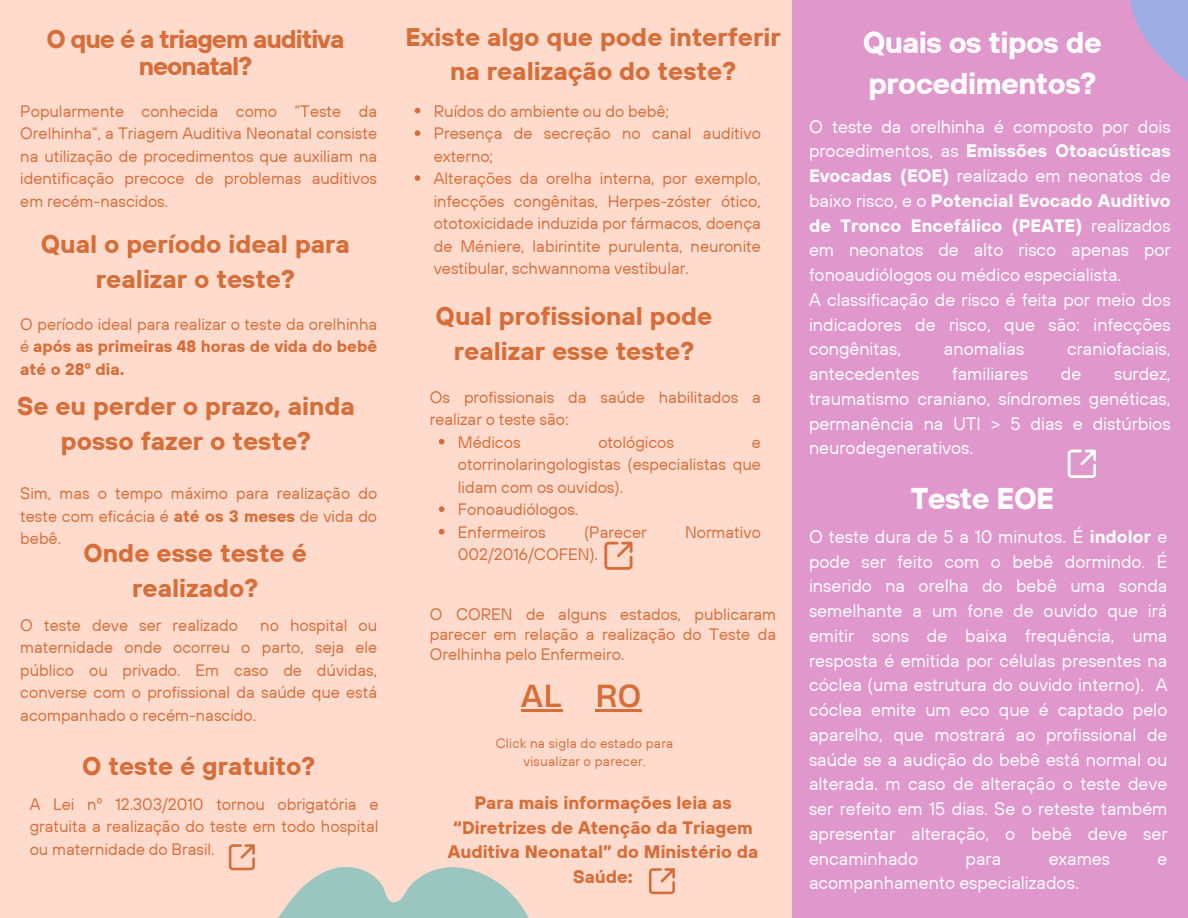
<style>
.page{position:relative;width:1188px;height:918px;background:#ffdbce}
.page>*{position:absolute;margin:0;border:0;box-sizing:border-box;transform-origin:0 0}
.t1{font:700 30px/41.7px "TT Hoves";letter-spacing:-.02em;color:#fff}
.t2{font:30px "Heading Now 74";color:#d66e39}
.t3{font:700 25.5px/34.8px "TT Hoves";color:#d66e39;text-align:center}
.t4{font:700 25.5px/27px "TT Hoves";letter-spacing:-.04em;color:#d66e39;text-align:center}
.t5{font:18px/24.8px "TT Hoves";color:#fff;text-align:justify}
.t6{font:700 18px/24.8px "TT Hoves";color:#d66e39;text-align:center}
.t7{font:16.5px/22.5px "TT Hoves";color:#d66e39;text-align:justify}
.t8{font:700 16.5px/22.5px "TT Hoves";color:#d66e39;text-align:justify}
.t9{font:13.5px/18px "TT Hoves";letter-spacing:.02em;color:#d66e39;text-align:center}
.s1{font-weight:400}
.s2{font-weight:700}
</style>
<div class="page">
<div style="left:792px;top:0;width:396px;height:918px;background:#df97cc"></div>
<svg style="left:1130px;top:0;width:58px;height:82px"></svg>
<svg style="left:229px;top:844px;width:300px;height:74px"></svg>
<svg style="left:439px;top:439px;width:5px;height:5px"></svg>
<svg style="left:439px;top:506px;width:5px;height:6px"></svg>
<svg style="left:439px;top:529px;width:5px;height:5px"></svg>
<svg style="left:604px;top:542px;width:29px;height:28px"></svg>
<svg style="left:415px;top:108px;width:5px;height:5px"></svg>
<svg style="left:415px;top:130px;width:5px;height:6px"></svg>
<svg style="left:415px;top:175px;width:5px;height:6px"></svg>
<svg style="left:1068px;top:450px;width:28px;height:28px"></svg>
<hr style="left:521px;top:710px;width:41px;height:2px;background:#d66e39">
<hr style="left:596px;top:710px;width:46px;height:2px;background:#d66e39">
<svg style="left:649px;top:868px;width:26px;height:26px"></svg>
<h2 class="t4" style="left:46px;top:25px;width:300px">O que é a triagem auditiva neonatal?</h2>
<p class="t7" style="left:20px;top:99px;width:358px">Popularmente conhecida como “Teste da Orelhinha”, a Triagem Auditiva Neonatal consiste na utilização de procedimentos que auxiliam na identificação precoce de problemas auditivos em recém-nascidos.</p>
<h2 class="t3" style="left:41px;top:226px;width:311px">Qual o período ideal para realizar o teste?</h2>
<p class="t8" style="left:20px;top:312px;width:358px"><span class="s1">O período ideal para realizar o teste da orelhinha é</span> após as primeiras 48 horas de vida do bebê até o 28º dia.</p>
<h2 class="t3" style="left:17px;top:388px;width:339px">Se eu perder o prazo, ainda posso fazer o teste?</h2>
<p class="t7" style="left:20px;top:482px;width:358px">Sim, mas o tempo máximo para realização do teste com eficácia é <span class="s2">até os 3 meses</span> de vida do bebê.</p>
<h2 class="t3" style="left:84px;top:535px;width:225px">Onde esse teste é realizado?</h2>
<p class="t7" style="left:20px;top:613px;width:219px">O teste deve ser realizado</p>
<p class="t7" style="left:20px;top:613px;width:358px;text-indent:240px">no hospital ou maternidade onde ocorreu o parto, seja ele público ou privado. Em caso de dúvidas, converse com o profissional da saúde que está acompanhado o recém-nascido.</p>
<h2 class="t3" style="left:82px;top:748px;width:234px">O teste é gratuito?</h2>
<p class="t7" style="left:30px;top:792px;width:350px">A Lei nº 12.303/2010 tornou obrigatória e gratuita a realização do teste em todo hospital ou maternidade do Brasil.</p>
<h2 class="t3" style="left:405px;top:19px;width:377px">Existe algo que pode interferir na realização do teste?</h2>
<p class="t7" style="left:434px;top:99px;width:329px;text-align:left">Ruídos do ambiente ou do bebê;<br>Presença de secreção no canal auditivo externo;<br>Alterações da orelha interna, por exemplo, infecções congênitas, Herpes-zóster ótico, ototoxicidade induzida por fármacos, doença de Méniere, labirintite purulenta, neuronite vestibular, schwannoma vestibular.</p>
<h2 class="t3" style="left:436px;top:298px;width:278px">Qual profissional pode realizar esse teste?</h2>
<p class="t7" style="left:430px;top:386px;width:333px">Os profissionais da saúde habilitados a</p>
<p class="t7" style="left:430px;top:408px;width:140px">realizar o teste são:</p>
<p class="t7" style="left:458px;top:431px;width:64px">Médicos</p>
<p class="t7" style="left:598px;top:431px;width:77px">otológicos</p>
<p class="t7" style="left:458px;top:431px;width:305px;text-align:left;text-indent:294px">e otorrinolaringologistas (especialistas que lidam com os ouvidos).<br>Fonoaudiólogos.<br>Enfermeiros</p>
<p class="t7" style="left:584px;top:521px;width:64px">(Parecer</p>
<p class="t7" style="left:685px;top:521px;width:77px">Normativo</p>
<p class="t7" style="left:458px;top:543px;width:142px">002/2016/COFEN).</p>
<p class="t7" style="left:430px;top:604px;width:348px;line-height:20.2px">O COREN de alguns estados, publicaram parecer em relação a realização do Teste da Orelhinha pelo Enfermeiro.</p>
<h1 class="t2" style="left:521px;top:676px;width:122px">AL RO</h1>
<p class="t9" style="left:496px;top:734px;width:179px">Click na sigla do estado para visualizar o parecer.</p>
<p class="t6" style="left:448px;top:790px;width:312px">Para mais informações leia as “Diretrizes de Atenção da Triagem<br>Auditiva Neonatal” do Ministério da<br>Saúde:</p>
<h1 class="t1" style="left:863px;top:21px;width:241px">Quais os tipos de procedimentos?</h1>
<p class="t5" style="left:809px;top:114px;width:363px;text-align:left">O teste da orelhinha é composto por dois procedimentos, as <span class="s2">Emissões Otoacústicas Evocadas (EOE)</span> realizado em neonatos de baixo risco, e o <span class="s2">Potencial Evocado Auditivo de Tronco Encefálico (PEATE)</span> realizados em neonatos de alto risco apenas por fonoaudiólogos ou médico especialista.<br>A classificação de risco é feita por meio dos indicadores de risco, que são: infecções congênitas,</p>
<p class="t5" style="left:944px;top:336px;width:82px">anomalias</p>
<p class="t5" style="left:1067px;top:336px;width:105px">craniofaciais,</p>
<p class="t5" style="left:809px;top:361px;width:363px;text-indent:305px">surdez, traumatismo craniano, síndromes genéticas, permanência na UTI &gt; 5 dias e distúrbios neurodegenerativos.</p>
<p class="t5" style="left:809px;top:361px;width:112px">antecedentes</p>
<p class="t5" style="left:952px;top:361px;width:77px">familiares</p>
<p class="t5" style="left:1061px;top:361px;width:22px">de</p>
<h1 class="t1" style="left:911px;top:477px;width:145px">Teste EOE</h1>
<p class="t5" style="left:809px;top:524px;width:360px">O teste dura de 5 a 10 minutos. É <span class="s2">indolor</span> e pode ser feito com o bebê dormindo. É inserido na orelha do bebê uma sonda semelhante a um fone de ouvido que irá emitir sons de baixa frequência, uma resposta é emitida por células presentes na cóclea (uma estrutura do ouvido interno). A cóclea emite um eco que é captado pelo aparelho, que mostrará ao profissional de saúde se a audição do bebê está normal ou alterada. m caso de alteração o teste deve ser refeito em 15 dias. Se o reteste também apresentar alteração, o bebê deve ser encaminhado</p>
<p class="t5" style="left:966px;top:845px;width:37px">para</p>
<p class="t5" style="left:1049px;top:845px;width:63px">exames</p>
<p class="t5" style="left:1158px;top:845px;width:11px">e</p>
<p class="t5" style="left:809px;top:870px;width:271px">acompanhamento especializados.</p>
</div>
